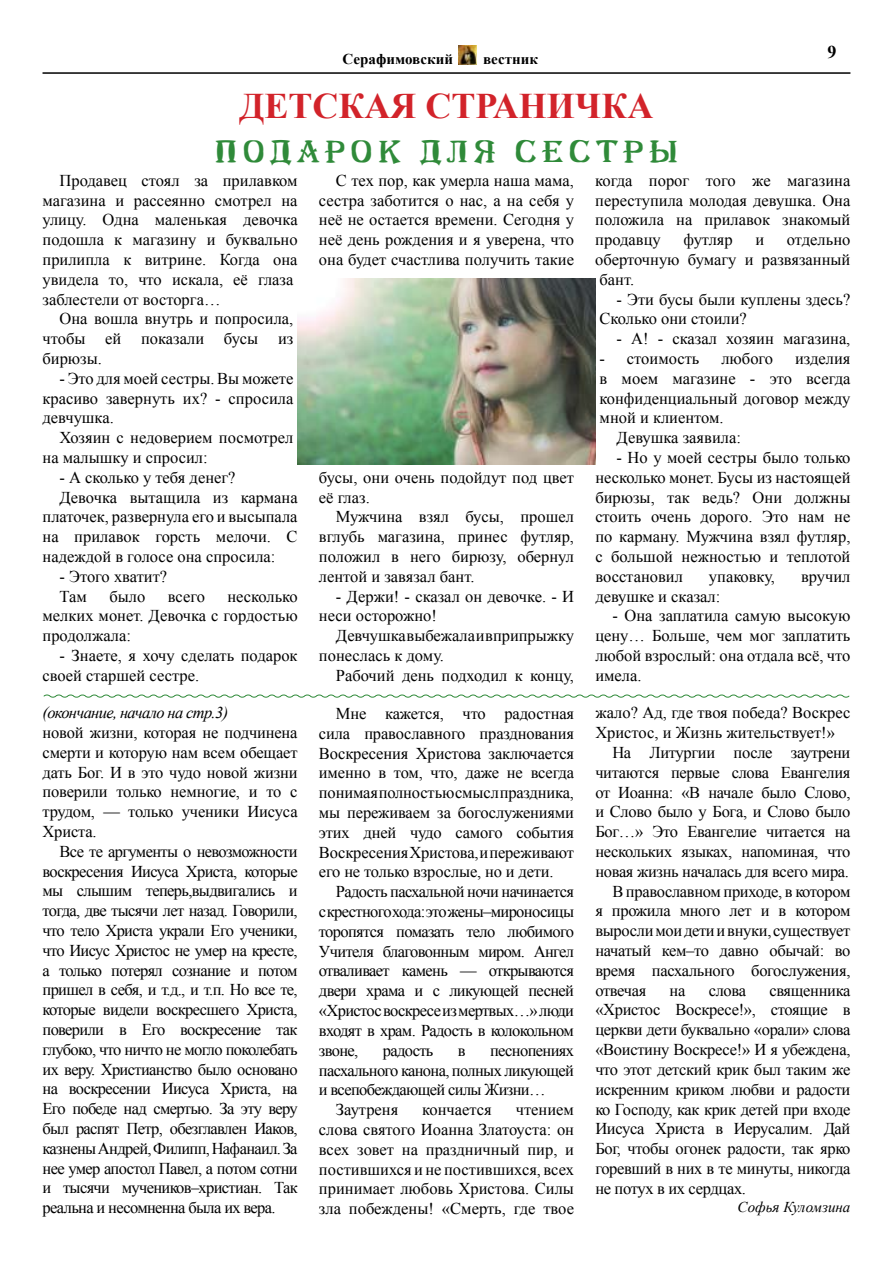
<style>
.page{position:relative;width:893px;height:1263px;background:#fff}
.page>*{position:absolute;margin:0;border:0;box-sizing:border-box;transform-origin:0 0}
.t1{font:700 36px "Times New Roman";color:#d2232a}
.t2{font:30px "a Algerius Blw";letter-spacing:.2em;color:#2f8a39}
.t3{font:700 18px "Times New Roman";color:#000}
.t4{font:16.5px/19.8px "Times New Roman";color:#000;text-align:justify}
.t5{font:16.5px "Times New Roman";letter-spacing:-.02em;color:#000}
.t6{font:16.5px "Times New Roman";letter-spacing:-.04em;color:#000}
.t7{font:italic 16.5px "Times New Roman";letter-spacing:-.04em;color:#000}
.t8{font:16.5px "Times New Roman";letter-spacing:-.025em;color:#000}
.t9{font:700 15px "Times New Roman";color:#000}
.t10{font:italic 15px "Times New Roman";color:#000}
</style>
<div class="page">
<hr style="left:43px;top:72px;width:807px;height:2px;background:#000">
<img style="left:459px;top:46px;width:18px;height:19px">
<svg style="left:43px;top:694px;width:807px;height:4px"></svg>
<img style="left:298px;top:279px;width:297px;height:185px">
<p class="t3" style="left:827px;top:40px;width:10px">9</p>
<p class="t9" style="left:343px;top:48px;width:112px">Серафимовский</p>
<p class="t9" style="left:483px;top:48px;width:56px">вестник</p>
<h1 class="t1" style="left:240px;top:81px;width:415px">ДЕТСКАЯ СТРАНИЧКА</h1>
<h2 class="t2" style="left:215px;top:136px;width:465px">подарок для сестры</h2>
<p class="t4" style="left:43px;top:170px;width:257px;text-align:left;text-indent:17px">Продавец стоял за прилавком магазина и рассеянно смотрел на улицу. Одна маленькая девочка подошла к магазину и буквально прилипла к витрине. Когда она увидела то, что искала, её глаза заблестели от восторга…</p>
<p class="t4" style="left:43px;top:309px;width:252px;text-indent:17px">Она вошла внутрь и попросила, чтобы ей показали бусы из бирюзы.</p>
<p class="t4" style="left:43px;top:368px;width:252px;text-indent:17px">- Это для моей сестры. Вы можете красиво завернуть их? - спросила девчушка.</p>
<p class="t4" style="left:43px;top:427px;width:252px;text-indent:17px">Хозяин с недоверием посмотрел на малышку и спросил:</p>
<p class="t4" style="left:60px;top:467px;width:178px">- А сколько у тебя денег?</p>
<p class="t4" style="left:60px;top:487px;width:240px">Девочка вытащила из кармана</p>
<p class="t4" style="left:43px;top:507px;width:257px">платочек, развернула его и высыпала</p>
<p class="t4" style="left:43px;top:526px;width:257px">на прилавок горсть мелочи. С</p>
<p class="t4" style="left:43px;top:546px;width:234px">надеждой в голосе она спросила:</p>
<p class="t4" style="left:60px;top:566px;width:109px">- Этого хватит?<br>Там</p>
<p class="t4" style="left:319px;top:170px;width:257px;text-indent:17px">С тех пор, как умерла наша мама, сестра заботится о нас, а на себя у неё не остается времени. Сегодня у неё день рождения и я уверена, что она будет счастлива получить такие</p>
<p class="t4" style="left:595px;top:170px;width:257px">когда порог того же магазина переступила молодая девушка. Она положила на прилавок знакомый продавцу</p>
<p class="t4" style="left:683px;top:229px;width:51px">футляр</p>
<p class="t4" style="left:755px;top:229px;width:10px">и</p>
<p class="t4" style="left:595px;top:229px;width:257px;text-indent:192px">отдельно оберточную бумагу и развязанный бант.</p>
<p class="t4" style="left:600px;top:289px;width:252px;text-indent:17px">- Эти бусы были куплены здесь?<br>Сколько они стоили?</p>
<p class="t4" style="left:617px;top:328px;width:235px">- А! - сказал хозяин магазина,</p>
<p class="t4" style="left:600px;top:348px;width:101px">- стоимость</p>
<p class="t4" style="left:721px;top:348px;width:53px">любого</p>
<p class="t4" style="left:795px;top:348px;width:57px">изделия</p>
<p class="t4" style="left:600px;top:368px;width:252px">в моем магазине - это всегда</p>
<p class="t4" style="left:600px;top:388px;width:252px">конфиденциальный договор между</p>
<p class="t4" style="left:600px;top:408px;width:126px">мной и клиентом.</p>
<p class="t4" style="left:617px;top:427px;width:126px">Девушка заявила:</p>
<p class="t4" style="left:595px;top:447px;width:257px;text-indent:21px">- Но у моей сестры было только несколько монет. Бусы из настоящей бирюзы, так ведь? Они должны стоить очень дорого. Это нам не по карману. Мужчина взял футляр, с большой нежностью и теплотой восстановил</p>
<p class="t4" style="left:319px;top:467px;width:257px">бусы, они очень подойдут под цвет её глаз.</p>
<p class="t4" style="left:319px;top:507px;width:257px;text-indent:17px">Мужчина взял бусы, прошел вглубь магазина, принес футляр, положил в него бирюзу, обернул лентой и завязал бант.</p>
<p class="t4" style="left:319px;top:586px;width:257px;text-indent:17px">- Держи! - сказал он девочке. - И неси осторожно!</p>
<p class="t4" style="left:319px;top:625px;width:257px;text-indent:17px">Девчушка выбежала и вприпрыжку понеслась к дому.</p>
<p class="t4" style="left:336px;top:665px;width:240px">Рабочий день подходил к концу,</p>
<p class="t4" style="left:709px;top:566px;width:68px">упаковку,</p>
<p class="t4" style="left:801px;top:566px;width:51px">вручил</p>
<p class="t4" style="left:595px;top:586px;width:127px">девушке и сказал:</p>
<p class="t4" style="left:595px;top:606px;width:257px;text-indent:17px">- Она заплатила самую высокую цену… Больше, чем мог заплатить любой взрослый: она отдала всё, что имела.</p>
<p class="t4" style="left:109px;top:586px;width:37px">было</p>
<p class="t4" style="left:168px;top:586px;width:39px">всего</p>
<p class="t4" style="left:43px;top:586px;width:257px;text-indent:185px">несколько мелких монет. Девочка с гордостью продолжала:</p>
<p class="t4" style="left:43px;top:645px;width:257px;text-indent:17px">- Знаете, я хочу сделать подарок своей старшей сестре.</p>
<p class="t7" style="left:43px;top:701px;width:187px">(окончание, начало на стр.3)</p>
<p class="t4" style="left:43px;top:722px;width:257px">новой жизни, которая не подчинена смерти и которую нам всем обещает дать Бог. И в это чудо новой жизни поверили только немногие, и то с трудом, — только ученики Иисуса Христа.</p>
<p class="t4" style="left:43px;top:841px;width:257px;text-indent:17px">Все те аргументы о невозможности воскресения Иисуса Христа, которые мы слышим теперь,выдвигались и тогда, две тысячи лет назад. Говорили, что тело Христа украли Его ученики, что Иисус Христос не умер на кресте, а только потерял сознание и потом пришел в себя, и т.д., и т.п. Но все те, которые видели воскресшего Христа, поверили в Его воскресение так глубоко, что ничто не могло поколебать их веру. Христианство было основано на воскресении Иисуса Христа, на Его победе над смертью. За эту веру был распят Петр, обезглавлен Иаков, казнены Андрей, Филипп, Нафанаил. За нее умер апостол Павел, а потом сотни и тысячи мучеников–христиан. Так реальна и несомненна была их вера.</p>
<p class="t4" style="left:319px;top:703px;width:257px;text-indent:17px">Мне кажется, что радостная сила православного празднования Воскресения Христова заключается именно в том, что, даже не всегда понимая полностью смысл праздника, мы переживаем за богослужениями этих дней чудо самого события Воскресения Христова, и переживают его не только взрослые, но и дети.</p>
<p class="t4" style="left:319px;top:881px;width:257px;text-indent:17px">Радость пасхальной ночи начинается с крестного хода: это жены–мироносицы торопятся помазать тело любимого Учителя благовонным миром. Ангел отваливает камень — открываются двери храма и с ликующей песней «Христос воскресе из мертвых…» люди входят в храм. Радость в колокольном звоне,</p>
<p class="t6" style="left:383px;top:1039px;width:52px">радость</p>
<p class="t4" style="left:458px;top:1040px;width:9px">в</p>
<p class="t6" style="left:490px;top:1039px;width:86px">песнопениях</p>
<p class="t6" style="left:319px;top:1059px;width:257px">пасхального канона, полных ликующей</p>
<p class="t6" style="left:319px;top:1079px;width:228px">и всепобеждающей силы Жизни…</p>
<p class="t4" style="left:336px;top:1099px;width:64px">Заутреня</p>
<p class="t4" style="left:422px;top:1099px;width:71px">кончается</p>
<p class="t4" style="left:319px;top:1099px;width:257px;text-indent:197px">чтением слова святого Иоанна Златоуста: он всех зовет на праздничный пир, и постившихся и не постившихся, всех принимает любовь Христова. Силы зла побеждены! «Смерть, где твое</p>
<p class="t4" style="left:595px;top:703px;width:257px">жало? Ад, где твоя победа? Воскрес</p>
<p class="t4" style="left:595px;top:722px;width:241px">Христос, и Жизнь жительствует!»</p>
<p class="t5" style="left:612px;top:741px;width:240px">На Литургии после заутрени</p>
<p class="t5" style="left:595px;top:761px;width:257px">читаются первые слова Евангелия</p>
<p class="t5" style="left:595px;top:781px;width:257px">от Иоанна: «В начале было Слово,</p>
<p class="t5" style="left:595px;top:801px;width:257px">и Слово было у Бога, и Слово было</p>
<p class="t5" style="left:595px;top:821px;width:257px">Бог…» Это Евангелие читается на</p>
<p class="t5" style="left:595px;top:840px;width:257px">нескольких языках, напоминая, что</p>
<p class="t5" style="left:595px;top:860px;width:255px">новая жизнь началась для всего мира.</p>
<p class="t5" style="left:612px;top:880px;width:240px">В православном приходе, в котором</p>
<p class="t5" style="left:595px;top:900px;width:257px">я прожила много лет и в котором</p>
<p class="t5" style="left:595px;top:920px;width:257px">выросли мои дети и внуки, существует</p>
<p class="t5" style="left:595px;top:939px;width:257px">начатый кем–то давно обычай: во</p>
<p class="t5" style="left:595px;top:959px;width:257px">время пасхального богослужения,</p>
<p class="t8" style="left:595px;top:979px;width:53px">отвечая</p>
<p class="t4" style="left:670px;top:980px;width:17px">на</p>
<p class="t4" style="left:709px;top:980px;width:39px">слова</p>
<p class="t4" style="left:595px;top:980px;width:257px;text-indent:174px">священника «Христос Воскресе!», стоящие в церкви дети буквально «орали» слова «Воистину Воскресе!» И я убеждена, что этот детский крик был таким же искренним криком любви и радости ко Господу, как крик детей при входе Иисуса Христа в Иерусалим. Дай Бог, чтобы огонек радости, так ярко горевший в них в те минуты, никогда не потух в их сердцах.</p>
<p class="t10" style="left:737px;top:1196px;width:114px">Софья Куломзина</p>
</div>
